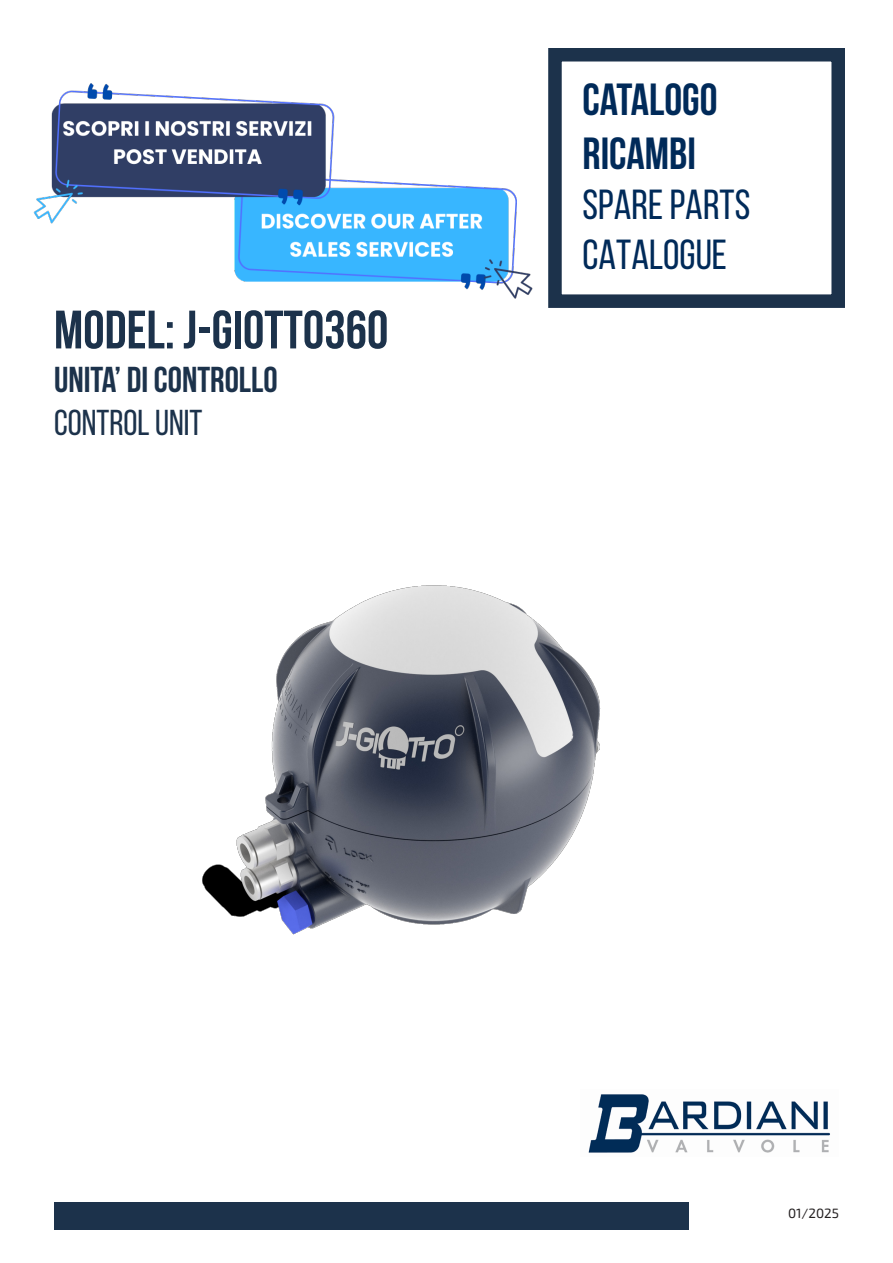
<style>
.page{position:relative;width:893px;height:1263px;background:#fff}
.page>*{position:absolute;margin:0;border:0;box-sizing:border-box;transform-origin:0 0}
.t1{font:700 54px "Bebas Neue";color:#1c324b}
.t2{font:700 45px/54px "Bebas Neue";color:#002a59}
.t3{font:42px/50.4px "Bebas Neue";color:#002a59}
.t4{font:700 36px "Bebas Neue";color:#1c324b}
.t5{font:36px "Bebas Neue";color:#1c324b}
.t6{font:13.5px "Exo Soft";color:#231f20}
</style>
<div class="page">
<img style="left:588px;top:1094px;width:242px;height:59px">
<div style="left:548px;top:48px;width:297px;height:260px;border:14px solid #1c324b"></div>
<img style="left:33px;top:83px;width:500px;height:216px">
<div style="left:55px;top:1202px;width:634px;height:28px;background:#1c324b"></div>
<img style="left:202px;top:585px;width:399px;height:350px">
<p class="t1" style="left:54px;top:300px;width:336px">MODEL: J-GIOTTO360</p>
<p class="t4" style="left:54px;top:359px;width:225px">UNITA’ DI CONTROLLO</p>
<p class="t5" style="left:54px;top:403px;width:150px">CONTROL UNIT</p>
<p class="t2" style="left:583px;top:71px;width:137px">CATALOGO<br>RICAMBI</p>
<p class="t3" style="left:583px;top:179px;width:169px">SPARE PARTS<br>CATALOGUE</p>
<p class="t6" style="left:788px;top:1206px;width:52px">01/2025</p>
</div>
